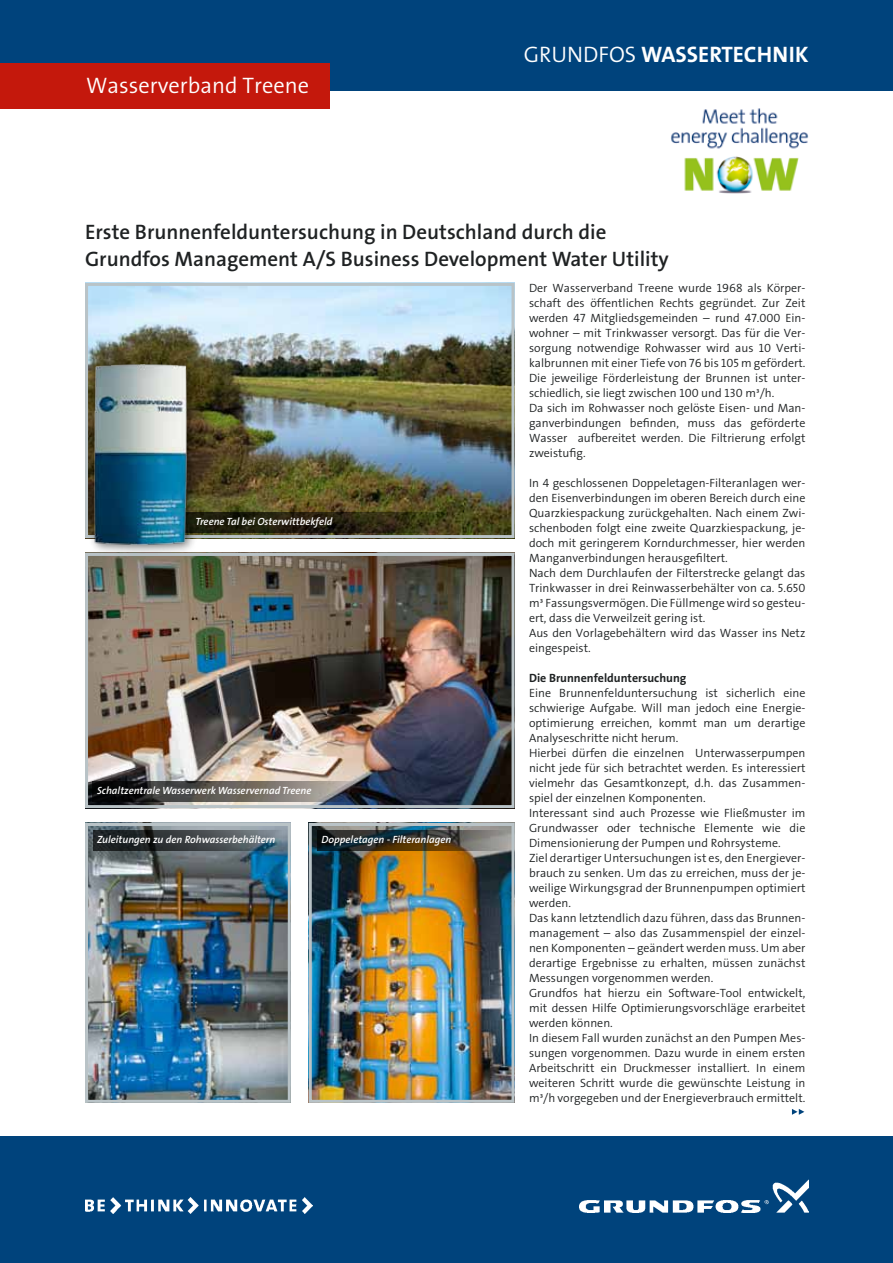
<style>
.page{position:relative;width:893px;height:1263px;background:#fff}
.page>*{position:absolute;margin:0;border:0;box-sizing:border-box;transform-origin:0 0}
.t1{font:22.5px "The Sans Grundfos 7 B";color:#fff}
.t2{font:22.5px "The Sans Grundfos 4 SL";color:#fff}
.t3{font:21px/27px "The Sans Grundfos 6 SB";color:#1f2223}
.t4{font:12px/15px "The Sans Grundfos 4 SL";color:#1f2223}
.t5{font:12px "The Sans Grundfos 7 B";color:#1f2223}
.t6{font:italic 10.5px "The Sans Grundfos 6 SB";color:#fff}
.s1{font-family:"The Sans Grundfos 4 SL"}
</style>
<div class="page">
<img style="left:89px;top:287px;width:421px;height:247px">
<div style="left:85px;top:283px;width:429px;height:255px;border:3px solid #b9c3c7"></div>
<div style="left:0;top:0;width:893px;height:90px;background:#00437c"></div>
<div style="left:0;top:1136px;width:893px;height:127px;background:#00437c"></div>
<img style="left:580px;top:1180px;width:228px;height:32px">
<img style="left:85px;top:1197px;width:228px;height:16px">
<div style="left:0;top:64px;width:330px;height:45px;background:#c4180c"></div>
<svg style="left:792px;top:1109px;width:12px;height:6px"></svg>
<svg style="left:199px;top:512px;width:264px;height:20px;background:#2a2610"></svg>
<img style="left:671px;top:108px;width:138px;height:86px">
<img style="left:89px;top:557px;width:421px;height:247px">
<div style="left:85px;top:553px;width:429px;height:255px;border:3px solid #b9c3c7"></div>
<img style="left:89px;top:827px;width:198px;height:272px">
<div style="left:85px;top:823px;width:206px;height:280px;border:3px solid #b9c3c7"></div>
<img style="left:313px;top:827px;width:197px;height:272px">
<div style="left:309px;top:823px;width:205px;height:280px;border:3px solid #b9c3c7"></div>
<svg style="left:93px;top:781px;width:272px;height:21px;background:#54514f"></svg>
<svg style="left:93px;top:830px;width:190px;height:20px;background:#3b4448"></svg>
<svg style="left:317px;top:830px;width:191px;height:20px;background:#44423a"></svg>
<div style="left:88px;top:357px;width:110px;height:198px;background:#000;opacity:.55"></div>
<img style="left:85px;top:361px;width:114px;height:189px">
<h1 class="t2" style="left:86px;top:74px;width:225px">Wasserverband Treene</h1>
<h1 class="t1" style="left:524px;top:42px;width:286px"><span class="s1">GRUNDFOS</span> Wassertechnik</h1>
<h2 class="t3" style="left:85px;top:219px;width:585px">Erste Brunnenfelduntersuchung in Deutschland durch die<br>Grundfos Management A/S Business Development Water Utility</h2>
<p class="t4" style="left:529px;top:281px;width:278px">Der Wasserverband Treene wurde 1968 als Körper&shy;schaft des öffentlichen Rechts gegründet. Zur Zeit werden 47 Mitgliedsgemeinden – rund 47.000 Ein&shy;wohner – mit Trinkwasser versorgt. Das für die Ver&shy;sorgung notwendige Rohwasser wird aus 10 Verti&shy;kalbrunnen mit einer Tiefe von 76 bis 105 m gefördert.<br>Die jeweilige Förderleistung der Brunnen ist unter&shy;schiedlich, sie liegt zwischen 100 und 130 m³/h.<br>Da sich im Rohwasser noch gelöste Eisen- und Man&shy;ganverbindungen befinden, muss das geförderte Wasser aufbereitet werden. Die Filtrierung erfolgt zweistufig.</p>
<p class="t4" style="left:529px;top:476px;width:278px">In 4 geschlossenen Doppeletagen-Filteranlagen wer&shy;den Eisenverbindungen im oberen Bereich durch eine Quarzkiespackung zurückgehalten. Nach einem Zwi&shy;schenboden folgt eine zweite Quarzkiespackung, je&shy;doch mit geringerem Korndurchmesser, hier werden Manganverbindungen herausgefiltert.<br>Nach dem Durchlaufen der Filterstrecke gelangt das Trinkwasser in drei Reinwasserbehälter von ca. 5.650 m³ Fassungsvermögen. Die Füllmenge wird so gesteu&shy;ert, dass die Verweilzeit gering ist.<br>Aus den Vorlagebehältern wird das Wasser ins Netz eingespeist.</p>
<p class="t5" style="left:529px;top:671px;width:159px">Die Brunnenfelduntersuchung</p>
<p class="t4" style="left:529px;top:686px;width:278px">Eine Brunnenfelduntersuchung ist sicherlich eine schwierige Aufgabe. Will man jedoch eine Energie&shy;optimierung erreichen, kommt man um derartige Analyseschritte nicht herum.<br>Hierbei dürfen die einzelnen Unterwasserpumpen nicht jede für sich betrachtet werden. Es interessiert vielmehr das Gesamtkonzept, d.h. das Zusammen&shy;spiel der einzelnen Komponenten.<br>Interessant sind auch Prozesse wie Fließmuster im Grundwasser oder technische Elemente wie die Dimensionierung der Pumpen und Rohrsysteme.<br>Ziel derartiger Untersuchungen ist es, den Energiever&shy;brauch zu senken. Um das zu erreichen, muss der je&shy;weilige Wirkungsgrad der Brunnenpumpen optimiert werden.<br>Das kann letztendlich dazu führen, dass das Brunnen&shy;management – also das Zusammenspiel der einzel&shy;nen Komponenten – geändert werden muss. Um aber derartige Ergebnisse zu erhalten, müssen zunächst Messungen vorgenommen werden.<br>Grundfos hat hierzu ein Software-Tool entwickelt, mit dessen Hilfe Optimierungsvorschläge erarbeitet werden können.<br>In diesem Fall wurden zunächst an den Pumpen Mes&shy;sungen vorgenommen. Dazu wurde in einem ersten Arbeitschritt ein Druckmesser installiert. In einem weiteren Schritt wurde die gewünschte Leistung in m³/h vorgegeben und der Energieverbrauch ermittelt.</p>
<p class="t6" style="left:195px;top:516px;width:138px">Treene Tal bei Osterwittbekfeld</p>
<p class="t6" style="left:97px;top:785px;width:216px">Schaltzentrale Wasserwerk Wasservernad Treene</p>
<p class="t6" style="left:97px;top:834px;width:180px">Zuleitungen zu den Rohwasserbehältern</p>
<p class="t6" style="left:322px;top:834px;width:131px">Doppeletagen - Filteranlagen</p>
</div>
